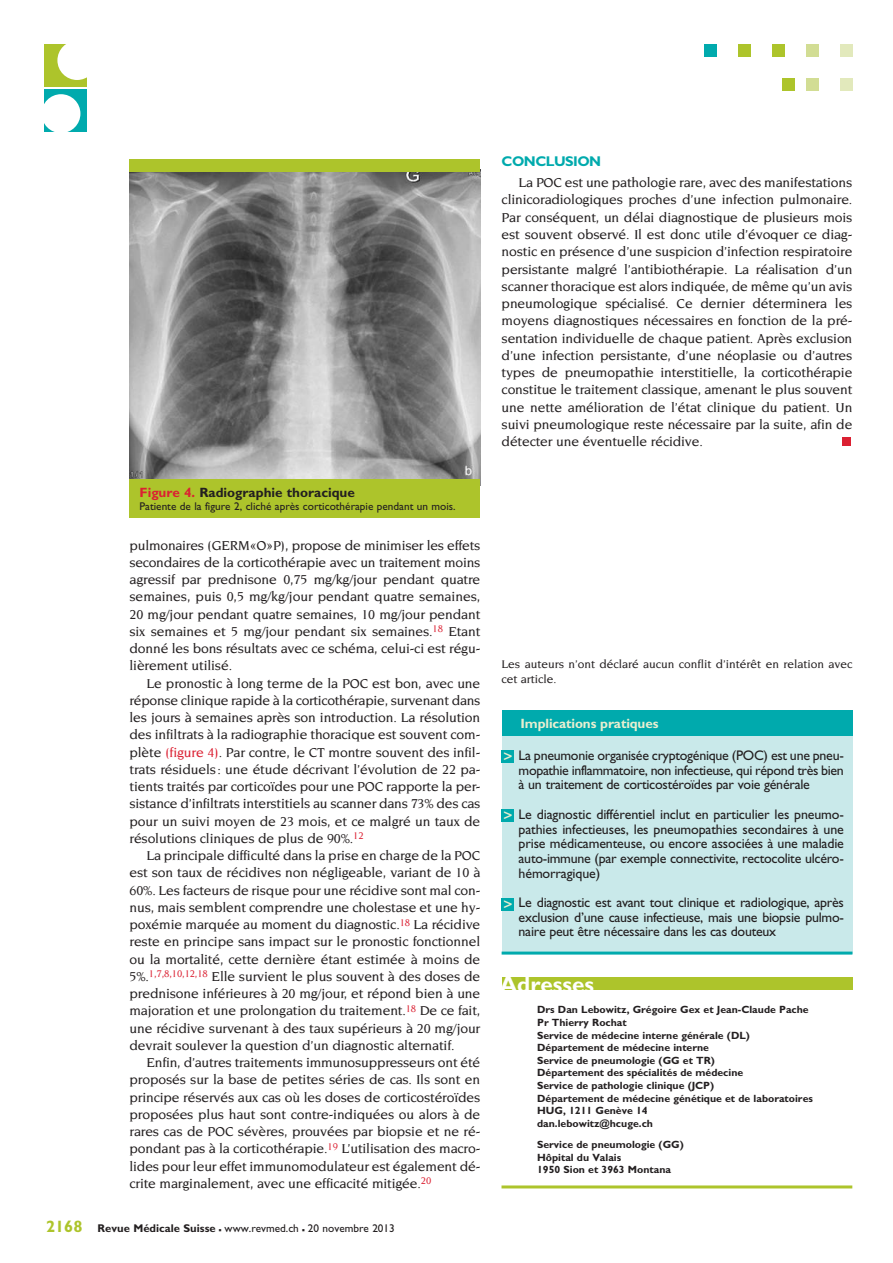
<style>
.page{position:relative;width:893px;height:1263px;background:#fff}
.page>*{position:absolute;margin:0;border:0;box-sizing:border-box;transform-origin:0 0}
.t1{font:700 22.5px "Gill Sans";color:#fff}
.t2{font:700 14.1px "Gill Sans";letter-spacing:-.035em;color:#00aaad}
.t3{font:500 13.95px/17.2px "Novarese";letter-spacing:-.01em;color:#231f20;text-align:justify}
.t4{font:13.95px/14.7px "Gill Sans";letter-spacing:-.02em;color:#231f20;text-align:justify}
.t5{font:700 13.5px "Gill Sans";color:#231f20}
.t6{font:700 13.5px "Gill Sans";letter-spacing:-.01em;color:#e9eed0}
.t7{font:500 12px/15px "Novarese";color:#231f20}
.t8{font:11.25px "Gill Sans";color:#231f20}
.t9{font:700 10.5px/12.6px "Gill Sans";color:#231f20}
.s1{color:#db2032}
.s2{font-weight:700;font-size:16.5px;color:#adc42b}
.s3{font-weight:700}
.s4{font-weight:700;font-size:16.5px}
.s5{font-family:"Insignia";font-size:15px;color:#e9eed0}
</style>
<div class="page">
<div style="left:840px;top:45px;width:12px;height:12px;background:#e2e9bc"></div>
<div style="left:806px;top:45px;width:12px;height:12px;background:#d2dd94"></div>
<div style="left:772px;top:45px;width:12px;height:12px;background:#adc42b"></div>
<div style="left:738px;top:45px;width:12px;height:12px;background:#adc42b"></div>
<div style="left:704px;top:45px;width:12px;height:12px;background:#00aaad"></div>
<div style="left:840px;top:79px;width:12px;height:12px;background:#e2e9bc"></div>
<div style="left:806px;top:79px;width:12px;height:12px;background:#d2dd94"></div>
<div style="left:782px;top:79px;width:13px;height:12px;background:#adc42b"></div>
<div style="left:842px;top:437px;width:9px;height:9px;background:#db2032"></div>
<div style="left:45px;top:45px;width:42px;height:42px;background:#adc42b"></div>
<div style="left:57px;top:41px;width:40px;height:39px;background:#fff;border-radius:50%"></div>
<div style="left:45px;top:89px;width:42px;height:43px;background:#00aaad"></div>
<div style="left:42px;top:94px;width:38px;height:39px;background:#fff;border-radius:50%"></div>
<div style="left:502px;top:736px;width:350px;height:218px;background:#c9e9ea"></div>
<div style="left:502px;top:710px;width:350px;height:26px;background:#00aaad"></div>
<hr style="left:502px;top:951px;width:350px;height:3px;background:#00aaad">
<div style="left:502px;top:750px;width:12px;height:13px;background:#00aaad"></div>
<div style="left:502px;top:809px;width:12px;height:13px;background:#00aaad"></div>
<div style="left:502px;top:898px;width:12px;height:13px;background:#00aaad"></div>
<div style="left:502px;top:977px;width:350px;height:13px;background:#adc42b"></div>
<hr style="left:501px;top:1185px;width:351px;height:3px;background:#adc42b">
<img style="left:130px;top:172px;width:350px;height:307px">
<div style="left:130px;top:479px;width:350px;height:39px;background:#adc42b"></div>
<div style="left:130px;top:159px;width:350px;height:13px;background:#adc42b"></div>
<p class="t5" style="left:140px;top:484px;width:217px"><span class="s1">Figure 4.</span> Radiographie thoracique</p>
<p class="t8" style="left:140px;top:500px;width:318px">Patiente de la figure 2, cliché après corticothérapie pendant un mois.</p>
<p class="t3" style="left:130px;top:536px;width:352px">pulmonaires (GERM«O»P), propose de minimiser les effets secondaires de la corticothérapie avec un traitement moins agressif par prednisone 0,75 mg/kg/jour pendant quatre semaines, puis 0,5 mg/kg/jour pendant quatre semaines, 20 mg/jour pendant quatre semaines, 10 mg/jour pendant six semaines et 5 mg/jour pendant six semaines.<sup>18</sup> Etant donné les bons résultats avec ce schéma, celui-ci est régu&shy;lièrement utilisé.</p>
<p class="t3" style="left:130px;top:674px;width:352px;text-indent:17px">Le pronostic à long terme de la POC est bon, avec une réponse clinique rapide à la corticothérapie, survenant dans les jours à semaines après son introduction. La résolution des infiltrats à la radiographie thoracique est souvent com&shy;plète <span class="s1">(figure 4)</span>. Par contre, le CT montre souvent des infil&shy;trats résiduels: une étude décrivant l’évolution de 22 pa&shy;tients traités par corticoïdes pour une POC rapporte la per&shy;sistance d’infiltrats interstitiels au scanner dans 73% des cas pour un suivi moyen de 23 mois, et ce malgré un taux de résolutions cliniques de plus de 90%.<sup>12</sup></p>
<p class="t3" style="left:129px;top:847px;width:352px;text-indent:17px">La principale difficulté dans la prise en charge de la POC est son taux de récidives non négligeable, variant de 10 à 60%. Les facteurs de risque pour une récidive sont mal con&shy;nus, mais semblent comprendre une cholestase et une hy&shy;poxémie marquée au moment du diagnostic.<sup>18</sup> La récidive reste en principe sans impact sur le pronostic fonctionnel ou la mortalité, cette dernière étant estimée à moins de 5%.<sup>1,7,8,10,12,18</sup> Elle survient le plus souvent à des doses de prednisone inférieures à 20 mg/jour, et répond bien à une majoration et une prolongation du traitement.<sup>18</sup> De ce fait, une récidive survenant à des taux supérieurs à 20 mg/jour devrait soulever la question d’un diagnostic alternatif.</p>
<p class="t3" style="left:129px;top:1054px;width:352px;text-indent:17px">Enfin, d’autres traitements immunosuppresseurs ont été proposés sur la base de petites séries de cas. Ils sont en principe réservés aux cas où les doses de corticostéroïdes proposées plus haut sont contre-indiquées ou alors à de rares cas de POC sévères, prouvées par biopsie et ne ré&shy;pondant pas à la corticothérapie.<sup>19</sup> L’utilisation des macro&shy;lides pour leur effet immunomodulateur est également dé&shy;crite marginalement, avec une efficacité mitigée.<sup>20</sup></p>
<p class="t8" style="left:46px;top:1222px;width:350px"><span class="s2">2168</span> <span class="s3">Revue Médicale Suisse</span> <span class="s4">–</span> www.revmed.ch <span class="s4">–</span> 20 novembre 2013</p>
<p class="t2" style="left:502px;top:153px;width:101px">CONCLUSION</p>
<p class="t3" style="left:502px;top:174px;width:352px;text-indent:17px">La POC est une pathologie rare, avec des manifestations clinicoradiologiques proches d’une infection pulmonaire.<br>Par conséquent, un délai diagnostique de plusieurs mois est souvent observé. Il est donc utile d’évoquer ce diag&shy;nostic en présence d’une suspicion d’infection respiratoire persistante malgré l’antibiothérapie. La réalisation d’un scanner thoracique est alors indiquée, de même qu’un avis pneumologique spécialisé. Ce dernier déterminera les moyens diagnostiques nécessaires en fonction de la pré&shy;sentation individuelle de chaque patient. Après exclusion d’une infection persistante, d’une néoplasie ou d’autres types de pneumopathie interstitielle, la corticothérapie constitue le traitement classique, amenant le plus souvent une nette amélioration de l’état clinique du patient. Un suivi pneumologique reste nécessaire par la suite, afin de détecter une éventuelle récidive.</p>
<p class="t7" style="left:502px;top:656px;width:352px">Les auteurs n’ont déclaré aucun conflit d’intérêt en relation avec cet article.</p>
<p class="t6" style="left:521px;top:715px;width:139px">Implications pratiques</p>
<p class="t4" style="left:519px;top:748px;width:327px;text-indent:-15px"><span class="s5">&gt;</span> La pneumonie organisée cryptogénique (POC) est une pneu&shy;mopathie inflammatoire, non infectieuse, qui répond très bien à un traitement de corticostéroïdes par voie générale</p>
<p class="t4" style="left:519px;top:807px;width:327px;text-indent:-15px"><span class="s5">&gt;</span> Le diagnostic différentiel inclut en particulier les pneumo&shy;pathies infectieuses, les pneumopathies secondaires à une prise médicamenteuse, ou encore associées à une maladie auto-immune (par exemple connectivite, rectocolite ulcéro&shy;hémorragique)</p>
<p class="t4" style="left:519px;top:895px;width:327px;text-indent:-15px"><span class="s5">&gt;</span> Le diagnostic est avant tout clinique et radiologique, après exclusion d’une cause infectieuse, mais une biopsie pulmo&shy;naire peut être nécessaire dans les cas douteux</p>
<h1 class="t1" style="left:500px;top:971px;width:96px">Adresses</h1>
<p class="t9" style="left:537px;top:1003px;width:277px">Drs Dan Lebowitz, Grégoire Gex et Jean-Claude Pache Pr Thierry Rochat<br>Service de médecine interne générale (DL)<br>Département de médecine interne<br>Service de pneumologie (GG et TR)<br>Département des spécialités de médecine<br>Service de pathologie clinique (JCP)<br>Département de médecine génétique et de laboratoires HUG, 1211 Genève 14<br>dan.lebowitz@hcuge.ch</p>
<p class="t9" style="left:537px;top:1138px;width:148px">Service de pneumologie (GG)<br>Hôpital du Valais<br>1950 Sion et 3963 Montana</p>
</div>
